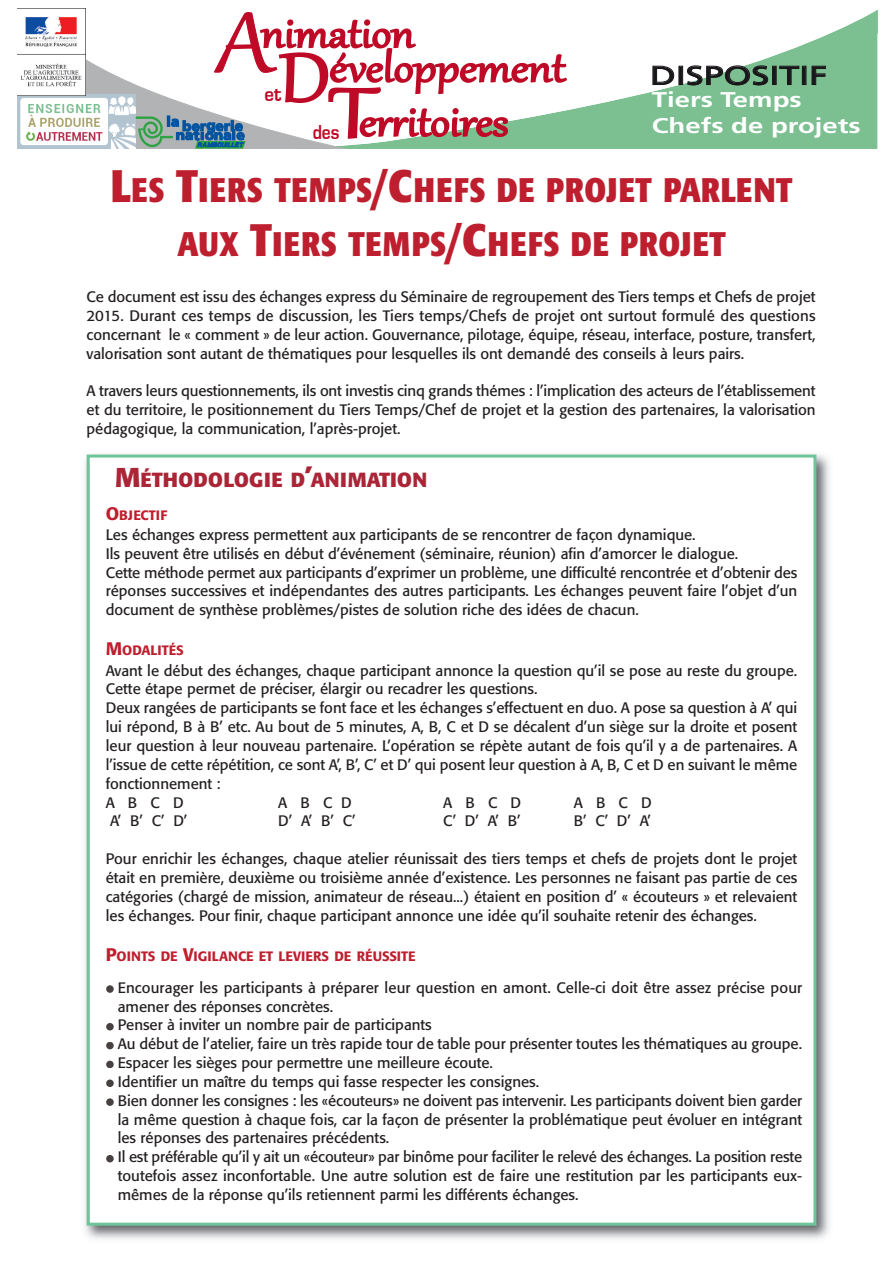
<style>
.page{position:relative;width:893px;height:1263px;background:#fff}
.page>*{position:absolute;margin:0;border:0;box-sizing:border-box;transform-origin:0 0}
.t1{font:700 condensed 33.75px/54px "Formata";letter-spacing:.02em;color:#be1f2e;text-align:center}
.t2{font:26.25px "Frutiger Roman+KDNQLH";color:#1a171b;scale:1.36 1}
.t3{font:21.3px/25.5px "Frutiger Bold+FOZEPD";color:#fff;scale:1.29 1}
.t4{font:21px "Eurostile Bold+T42+FEJDZK";color:#be0a26;scale:.84 1}
.t5{font:21px "Eurostile Bold+T42+FEJDZK";color:#be0a26;scale:.91 1}
.t6{font:700 20.25px "Formata";letter-spacing:.02em;color:#ab2537}
.t7{font:15px/18.9px "Formata";color:#231f20}
.t8{font:500 13.5px "Formata";color:#be1f2e}
.s1{font-size:45px}
.s2{font-size:27px}
.s3{font-size:18px}
</style>
<div class="page">
<img style="left:85px;top:454px;width:745px;height:785px">
<div style="left:90px;top:458px;width:723px;height:765px;background:#fff"></div>
<div style="left:87px;top:455px;width:729px;height:771px;border:3px solid #6ec599"></div>
<svg style="left:568px;top:9px;width:310px;height:139px;fill:#7cc092"></svg>
<svg style="left:86px;top:59px;width:50px;height:36px"></svg>
<img style="left:17px;top:95px;width:119px;height:53px">
<img style="left:17px;top:9px;width:69px;height:87px">
<svg style="left:652px;top:65px;width:23px;height:21px"></svg>
<div style="left:678px;top:66px;width:5px;height:19px;border:1px solid #1a171b"></div>
<svg style="left:686px;top:65px;width:83px;height:21px"></svg>
<div style="left:772px;top:66px;width:5px;height:19px;border:1px solid #1a171b"></div>
<svg style="left:779px;top:65px;width:21px;height:21px"></svg>
<div style="left:802px;top:66px;width:4px;height:19px;border:1px solid #1a171b"></div>
<svg style="left:811px;top:65px;width:15px;height:21px"></svg>
<svg style="left:136px;top:12px;width:432px;height:136px"></svg>
<div style="left:106px;top:985px;width:8px;height:8px;background:#474241;border-radius:50%"></div>
<div style="left:106px;top:1023px;width:8px;height:7px;background:#474241;border-radius:50%"></div>
<div style="left:106px;top:1042px;width:8px;height:7px;background:#474241;border-radius:50%"></div>
<div style="left:106px;top:1061px;width:8px;height:7px;background:#474241;border-radius:50%"></div>
<div style="left:106px;top:1079px;width:8px;height:8px;background:#474241;border-radius:50%"></div>
<div style="left:106px;top:1098px;width:8px;height:8px;background:#474241;border-radius:50%"></div>
<div style="left:106px;top:1155px;width:8px;height:7px;background:#474241;border-radius:50%"></div>
<h2 class="t2" style="left:650px;top:65px;width:132px">DISPOSITIF</h2>
<h3 class="t5" style="left:264px;top:83px;width:20px">et</h3>
<h3 class="t3" style="left:652px;top:89px;width:164px">Tiers Temps<br>Chefs de projets</h3>
<h3 class="t4" style="left:313px;top:120px;width:34px">des</h3>
<h1 class="t1" style="left:111px;top:166px;width:683px"><span class="s1">L</span>ES <span class="s1">T</span>IERS TEMPS<span class="s1">/C</span>HEFS DE PROJET PARLENT<br>AUX <span class="s1">T</span>IERS TEMPS<span class="s1">/C</span>HEFS DE PROJET</h1>
<p class="t7" style="left:87px;top:289px;width:731px;text-align:justify">Ce document est issu des échanges express du Séminaire de regroupement des Tiers temps et Chefs de projet 2015. Durant ces temps de discussion, les Tiers temps/Chefs de projet ont surtout formulé des questions concernant le « comment » de leur action. Gouvernance, pilotage, équipe, réseau, interface, posture, transfert, valorisation sont autant de thématiques pour lesquelles ils ont demandé des conseils à leurs pairs.</p>
<p class="t7" style="left:87px;top:383px;width:731px;text-align:justify">A travers leurs questionnements, ils ont investis cinq grands thémes : l’implication des acteurs de l’établissement et du territoire, le positionnement du Tiers Temps/Chef de projet et la gestion des partenaires, la valorisation pédagogique, la communication, l’après-projet.</p>
<h3 class="t6" style="left:115px;top:471px;width:314px"><span class="s2">M</span>ÉTHODOLOGIE D<span class="s2">’</span>ANIMATION</h3>
<p class="t8" style="left:106px;top:509px;width:63px"><span class="s3">O</span>BJECTIF</p>
<p class="t7" style="left:106px;top:526px;width:693px">Les échanges express permettent aux participants de se rencontrer de façon dynamique.<br>Ils peuvent être utilisés en début d’événement (séminaire, réunion) afin d’amorcer le dialogue.<br>Cette méthode permet aux participants d’exprimer un problème, une difficulté rencontrée et d’obtenir des réponses successives et indépendantes des autres participants. Les échanges peuvent faire l’objet d’un document de synthèse problèmes/pistes de solution riche des idées de chacun.</p>
<p class="t8" style="left:106px;top:645px;width:80px"><span class="s3">M</span>ODALITÉS</p>
<p class="t7" style="left:106px;top:662px;width:693px">Avant le début des échanges, chaque participant annonce la question qu’il se pose au reste du groupe.<br>Cette étape permet de préciser, élargir ou recadrer les questions.<br>Deux rangées de participants se font face et les échanges s’effectuent en duo. A pose sa question à A’ qui lui répond, B à B’ etc. Au bout de 5 minutes, A, B, C et D se décalent d’un siège sur la droite et posent leur question à leur nouveau partenaire. L’opération se répète autant de fois qu’il y a de partenaires. A l’issue de cette répétition, ce sont A’, B’, C’ et D’ qui posent leur question à A, B, C et D en suivant le même fonctionnement :<br>ABCD</p>
<p class="t7" style="left:278px;top:794px;width:75px">ABCD</p>
<p class="t7" style="left:443px;top:794px;width:79px">ABCD</p>
<p class="t7" style="left:574px;top:794px;width:79px">ABCD</p>
<p class="t7" style="left:110px;top:813px;width:79px">A’ B’ C’ D’</p>
<p class="t7" style="left:278px;top:813px;width:79px">D’ A’ B’ C’</p>
<p class="t7" style="left:443px;top:813px;width:79px">C’ D’ A’ B’</p>
<p class="t7" style="left:574px;top:813px;width:79px">B’ C’ D’ A’</p>
<p class="t7" style="left:106px;top:850px;width:693px;text-align:justify">Pour enrichir les échanges, chaque atelier réunissait des tiers temps et chefs de projets dont le projet était en première, deuxième ou troisième année d’existence. Les personnes ne faisant pas partie de ces catégories (chargé de mission, animateur de réseau...) étaient en position d’ « écouteurs » et relevaient les échanges. Pour finir, chaque participant annonce une idée qu’il souhaite retenir des échanges.</p>
<p class="t8" style="left:106px;top:950px;width:311px"><span class="s3">P</span>OINTS DE <span class="s3">V</span>IGILANCE ET LEVIERS DE RÉUSSITE</p>
<p class="t7" style="left:118px;top:979px;width:686px">Encourager les participants à préparer leur question en amont. Celle-ci doit être assez précise pour amener des réponses concrètes.<br>Penser à inviter un nombre pair de participants<br>Au début de l’atelier, faire un très rapide tour de table pour présenter toutes les thématiques au groupe.<br>Espacer les sièges pour permettre une meilleure écoute.<br>Identifier un maître du temps qui fasse respecter les consignes.<br>Bien donner les consignes : les «écouteurs» ne doivent pas intervenir. Les participants doivent bien garder la même question à chaque fois, car la façon de présenter la problématique peut évoluer en intégrant les réponses des partenaires précédents.<br>Il est préférable qu’il y ait un «écouteur» par binôme pour faciliter le relevé des échanges. La position reste toutefois assez inconfortable. Une autre solution est de faire une restitution par les participants eux&shy;mêmes de la réponse qu’ils retiennent parmi les différents échanges.</p>
</div>
